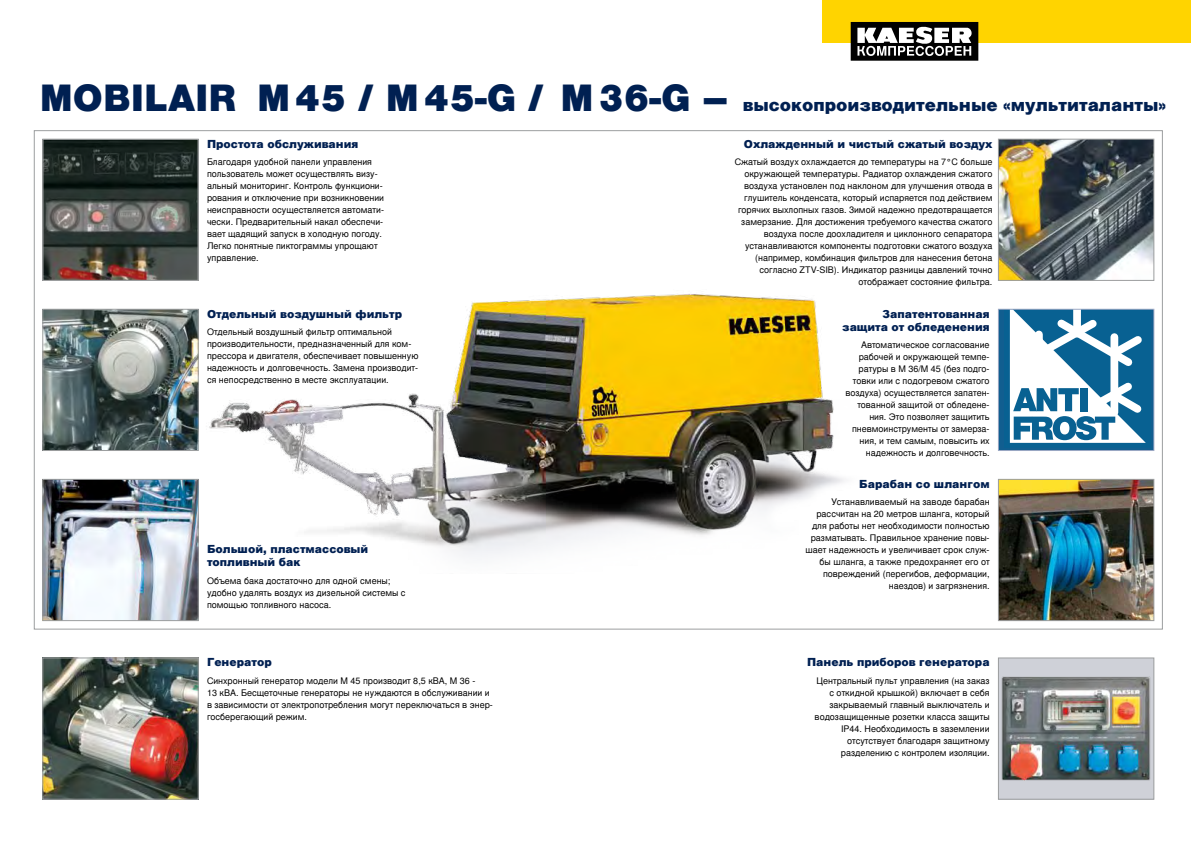
<style>
.page{position:relative;width:1191px;height:842px;background:#fff}
.page>*{position:absolute;margin:0;border:0;box-sizing:border-box;transform-origin:0 0}
.t1{font:900 36px "Nimbus San L";color:#002052}
.t2{font:900 17px "Nimbus San L";color:#002052}
.t3{font:900 11px/13px "Nimbus San L";color:#002052;text-align:right}
.t4{font:9px/12px "Nimbus San L";color:#000}
</style>
<div class="page">
<div style="left:822px;top:0;width:369px;height:43px;background:#ffd400"></div>
<svg style="left:850px;top:22px;width:128px;height:39px;background:#606060"></svg>
<img style="left:177px;top:266px;width:667px;height:308px">
<img style="left:45px;top:481px;width:151px;height:138px">
<div style="left:43px;top:479px;width:155px;height:142px;border:1px solid #9c9e9f"></div>
<img style="left:45px;top:660px;width:151px;height:137px">
<div style="left:43px;top:658px;width:155px;height:141px;border:1px solid #9c9e9f"></div>
<img style="left:45px;top:311px;width:151px;height:138px">
<div style="left:43px;top:309px;width:155px;height:142px;border:1px solid #9c9e9f"></div>
<img style="left:45px;top:141px;width:151px;height:137px">
<div style="left:43px;top:139px;width:155px;height:142px;border:1px solid #9c9e9f"></div>
<div style="left:998px;top:309px;width:155px;height:141px;background:#115e90"></div>
<div style="left:1004px;top:309px;width:146px;height:139px;background:#086192"></div>
<svg style="left:1010px;top:311px;width:136px;height:132px"></svg>
<div style="left:998px;top:309px;width:156px;height:142px;border:1px solid #9ba8c4"></div>
<img style="left:1000px;top:481px;width:152px;height:138px">
<div style="left:998px;top:479px;width:156px;height:142px;border:1px solid #9c9e9f"></div>
<div style="left:998px;top:658px;width:155px;height:141px;background:#cfd1d8"></div>
<img style="left:1001px;top:676px;width:150px;height:105px">
<div style="left:998px;top:658px;width:156px;height:141px;border:1px solid #9c9e9f"></div>
<img style="left:1000px;top:141px;width:152px;height:138px">
<div style="left:998px;top:139px;width:156px;height:142px;border:1px solid #9c9e9f"></div>
<h1 class="t1" style="left:40px;top:75px;width:690px">MOBILAIR M45 / M45-G / M36-G –</h1>
<p class="t3" style="left:207px;top:137px;width:153px">Простота обслуживания</p>
<p class="t4" style="left:207px;top:156px;width:179px">Благодаря удобной панели управления пользователь может осуществлять визу&shy;альный мониторинг. Контроль функциони&shy;рования и отключение при возникновении неисправности осуществляется автомати&shy;чески. Предварительный накал обеспечи&shy;вает щадящий запуск в холодную погоду.<br>Легко понятные пиктограммы упрощают управление.</p>
<p class="t3" style="left:207px;top:307px;width:197px">Отдельный воздушный фильтр</p>
<p class="t4" style="left:207px;top:326px;width:213px">Отдельный воздушный фильтр оптимальной производительности, предназначенный для ком&shy;прессора и двигателя, обеспечивает повышенную надежность и долговечность. Замена производит&shy;ся непосредственно в месте эксплуатации.</p>
<p class="t3" style="left:207px;top:542px;width:163px;text-align:left">Большой, пластмассовый топливный бак</p>
<p class="t4" style="left:207px;top:575px;width:200px">Объема бака достаточно для одной смены; удобно удалять воздух из дизельной системы с помощью топливного насоса.</p>
<h2 class="t2" style="left:743px;top:94px;width:425px">высокопроизводительные «мультиталанты»</h2>
<p class="t3" style="left:744px;top:137px;width:250px">Охлажденный и чистый сжатый воздух</p>
<p class="t4" style="left:735px;top:156px;width:259px;text-align:right">Сжатый воздух охлаждается до температуры на 7°C больше окружающей температуры. Радиатор охлаждения сжатого воздуха установлен под наклоном для улучшения отвода в глушитель конденсата, который испаряется под действием горячих выхлопных газов. Зимой надежно предотвращается замерзание. Для достижения требуемого качества сжатого воздуха после доохладителя и циклонного сепаратора устанавливаются компоненты подготовки сжатого воздуха (например, комбинация фильтров для нанесения бетона согласно ZTV-SIB). Индикатор разницы давлений точно отображает состояние фильтра.</p>
<p class="t3" style="left:842px;top:307px;width:149px">Запатентованная защита от обледенения</p>
<p class="t4" style="left:845px;top:339px;width:146px;text-align:right">Автоматическое согласование рабочей и окружающей темпе&shy;ратуры в M 36/M 45 (без подго&shy;товки или с подогревом сжатого воздуха) осуществляется запатен&shy;тованной защитой от обледене&shy;ния. Это позволяет защитить пневмоинструменты от замерза&shy;ния, и тем самым, повысить их надежность и долговечность.</p>
<p class="t3" style="left:859px;top:477px;width:132px">Барабан со шлангом</p>
<p class="t4" style="left:805px;top:496px;width:186px;text-align:right">Устанавливаемый на заводе барабан рассчитан на 20 метров шланга, который для работы нет необходимости полностью разматывать. Правильное хранение повы&shy;шает надежность и увеличивает срок служ&shy;бы шланга, а также предохраняет его от повреждений (перегибов, деформации, наездов) и загрязнения.</p>
<p class="t3" style="left:207px;top:656px;width:66px">Генератор</p>
<p class="t4" style="left:207px;top:675px;width:287px">Синхронный генератор модели M 45 производит 8,5 кВA, M 36 -<br>13 кВA. Бесщеточные генераторы не нуждаются в обслуживании и в зависимости от электропотребления могут переключаться в энер&shy;госберегающий режим.</p>
<p class="t3" style="left:807px;top:656px;width:184px">Панель приборов генератора</p>
<p class="t4" style="left:814px;top:675px;width:176px;text-align:right">Центральный пульт управления (на заказ с откидной крышкой) включает в себя закрываемый главный выключатель и водозащищенные розетки класса защиты IP44. Необходимость в заземлении отсутствует благодаря защитному разделению с контролем изоляции.</p>
</div>
